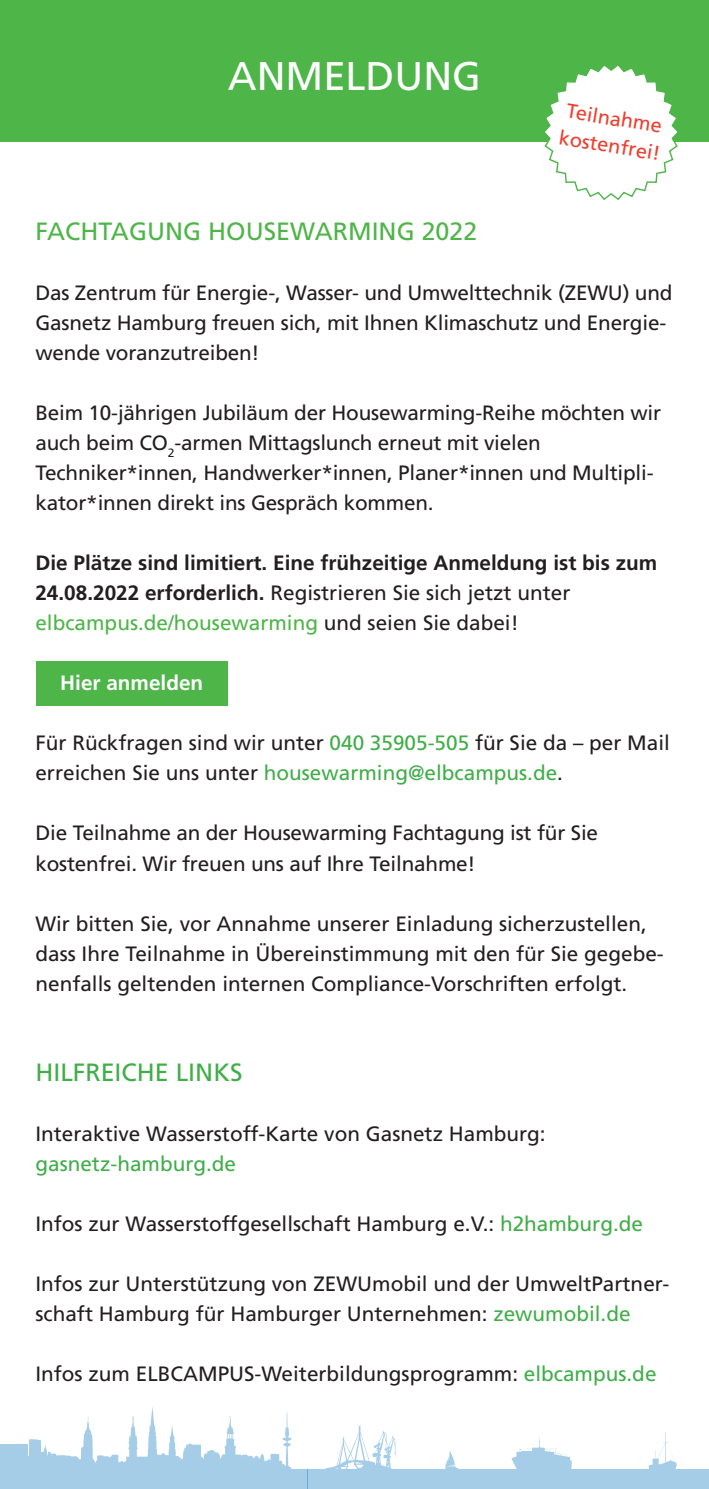
<style>
.page{position:relative;width:709px;height:1489px;background:#fff}
.page>*{position:absolute;margin:0;border:0;box-sizing:border-box;transform-origin:0 0}
.t1{font:40px "Frutiger LT Std";color:#fff}
.t2{font:25px "Frutiger LT Std";color:#4eb548}
.t3{font:25px "Frutiger LT Std";color:#40ae49}
.t4{font:20.75px/30px "Frutiger LT Std";color:#231f20}
.t5{font:700 20.75px/30px "Frutiger LT Std";color:#231f20}
.t6{font:20.75px "Frutiger LT Std";color:#40ae49}
.t7{font:700 20.75px "Frutiger LT Std";color:#fff}
.t8{font:20px/27.5px "Frutiger LT Std";color:#ef3e2e}
.s1{font-weight:400}
.s2{font-weight:400;color:#4eb548}
.s3{color:#40ae49}
</style>
<div class="page">
<div style="left:0;top:0;width:709px;height:142px;background:#4eb548"></div>
<svg style="left:544px;top:66px;width:134px;height:134px"></svg>
<div style="left:0;top:1468px;width:308px;height:20px;background:#a6cde7"></div>
<svg style="left:0;top:1407px;width:299px;height:62px"></svg>
<div style="left:308px;top:1468px;width:401px;height:20px;background:#a6cde7"></div>
<svg style="left:325px;top:1425px;width:72px;height:44px"></svg>
<svg style="left:410px;top:1451px;width:47px;height:18px"></svg>
<svg style="left:648px;top:1433px;width:28px;height:36px"></svg>
<svg style="left:511px;top:1437px;width:61px;height:32px"></svg>
<div style="left:37px;top:660px;width:191px;height:45px;background:#4eb548"></div>
<h1 class="t1" style="left:228px;top:53px;width:255px">ANMELDUNG</h1>
<p class="t2" style="left:35px;top:217px;width:443px">FACHTAGUNG HOUSEWARMING 2022</p>
<p class="t8" style="left:565px;top:97px;width:104px;rotate:9deg">Teilnahme kostenfrei!</p>
<p class="t4" style="left:35px;top:278px;width:638px">Das Zentrum für Energie-, Wasser- und Umwelttechnik (ZEWU) und<br>Gasnetz Hamburg freuen sich, mit Ihnen Klimaschutz und Energie&shy;wende voranzutreiben!</p>
<p class="t4" style="left:35px;top:398px;width:627px">Beim 10-jährigen Jubiläum der Housewarming-Reihe möchten wir auch beim CO<sub>2</sub>-armen Mittagslunch erneut mit vielen Techniker*innen, Handwerker*innen, Planer*innen und Multipli&shy;kator*innen direkt ins Gespräch kommen.</p>
<p class="t5" style="left:35px;top:548px;width:623px">Die Plätze sind limitiert. Eine frühzeitige Anmeldung ist bis zum<br>24.08.2022 erforderlich. <span class="s1">Registrieren Sie sich jetzt unter </span><span class="s2">elbcampus.de/housewarming</span> <span class="s1">und seien Sie dabei!</span></p>
<p class="t7" style="left:60px;top:671px;width:144px">Hier anmelden</p>
<p class="t4" style="left:35px;top:728px;width:636px">Für Rückfragen sind wir unter <span class="s3">040 35905-505</span> für Sie da – per Mail erreichen Sie uns unter <span class="s3">housewarming@elbcampus.de</span>.</p>
<p class="t4" style="left:35px;top:818px;width:564px">Die Teilnahme an der Housewarming Fachtagung ist für Sie kostenfrei. Wir freuen uns auf Ihre Teilnahme!</p>
<p class="t4" style="left:35px;top:908px;width:630px">Wir bitten Sie, vor Annahme unserer Einladung sicherzustellen, dass Ihre Teilnahme in Übereinstimmung mit den für Sie gegebe&shy;nenfalls geltenden internen Compliance-Vorschriften erfolgt.</p>
<p class="t3" style="left:35px;top:1057px;width:208px">HILFREICHE LINKS</p>
<p class="t4" style="left:35px;top:1118px;width:512px">Interaktive Wasserstoff-Karte von Gasnetz Hamburg:</p>
<p class="t6" style="left:35px;top:1151px;width:202px">gasnetz-hamburg.de</p>
<p class="t4" style="left:35px;top:1208px;width:609px">Infos zur Wasserstoffgesellschaft Hamburg e.V.: <span class="s3">h2hamburg.de</span></p>
<p class="t4" style="left:35px;top:1268px;width:635px">Infos zur Unterstützung von ZEWUmobil und der UmweltPartner&shy;schaft Hamburg für Hamburger Unternehmen: <span class="s3">zewumobil.de</span></p>
<p class="t4" style="left:35px;top:1358px;width:622px">Infos zum ELBCAMPUS-Weiterbildungsprogramm: <span class="s3">elbcampus.de</span></p>
</div>
